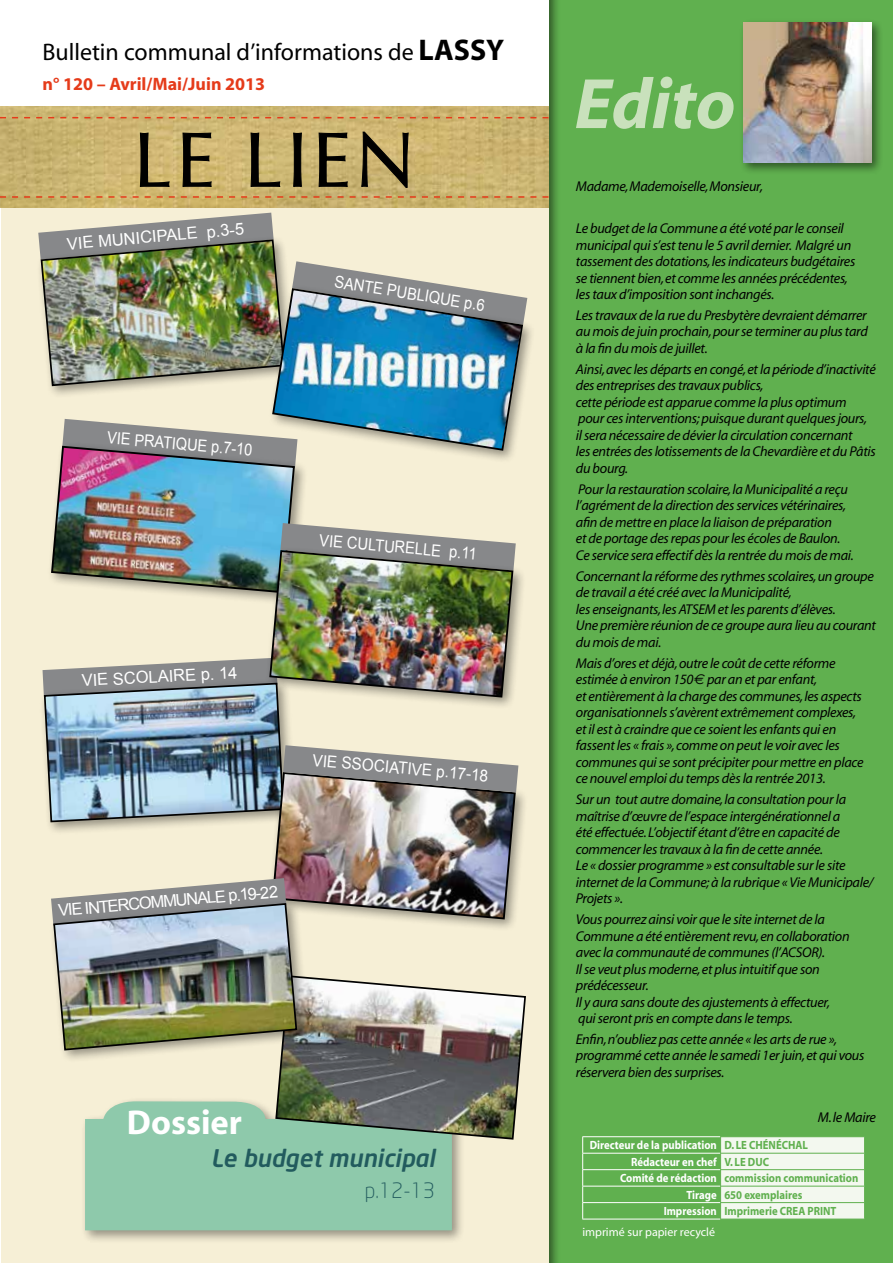
<style>
.page{position:relative;width:893px;height:1263px;background:#fff}
.page>*{position:absolute;margin:0;border:0;box-sizing:border-box;transform-origin:0 0}
.t1{font:77.55px "Optima";letter-spacing:.05em;color:#000}
.t2{font:italic 700 72px "Myriad";color:#c9e1bc}
.t3{font:700 34.65px "Myriad";color:#fff}
.t4{font:24px "Myriad";color:#000}
.t5{font:italic 500 24px "Neo Sans";color:#225b5e}
.t6{font:300 21px "Neo Sans";color:#225b5e}
.t7{font:700 18px "Myriad";color:#e53b1a}
.t8{font:16.5px "Arial";color:#fff}
.t9{font:16.5px "Arial";color:#fff;scale:.89 1}
.t10{font:16.5px "Arial";color:#fff;scale:.93 1}
.t11{font:16.5px "Arial";color:#fff;scale:.88 1}
.t12{font:italic 14.25px/16.5px "Myriad";letter-spacing:-.02em;color:#000}
.t13{font:700 12px "Myriad";color:#60b04f;scale:.9 1}
.t14{font:700 12px "Myriad";color:#fff;scale:.9 1}
.t15{font:12px "Myriad";color:#fff}
.s1{font-weight:700;font-size:30px}
.s2{font-family:"Euro Sans"}
.s3{color:#60b04f}
.s4{color:#fff}
</style>
<div class="page">
<div style="left:484px;top:0;width:409px;height:1263px;background:#60b04f"></div>
<div style="left:0;top:0;width:561px;height:1263px;background:#000;opacity:.5"></div>
<div style="left:0;top:0;width:549px;height:1263px;background:#fff"></div>
<div style="left:1px;top:198px;width:548px;height:1065px;background:#f6efd6"></div>
<img style="left:0;top:106px;width:549px;height:102px">
<svg style="left:139px;top:132px;width:32px;height:55px;background:#bca568"></svg>
<svg style="left:182px;top:132px;width:31px;height:55px;background:#b19c62"></svg>
<svg style="left:250px;top:132px;width:31px;height:55px;background:#b8a568"></svg>
<svg style="left:293px;top:132px;width:9px;height:56px"></svg>
<svg style="left:318px;top:132px;width:31px;height:55px;background:#ac9963"></svg>
<svg style="left:360px;top:131px;width:49px;height:57px;background:#b49f65"></svg>
<svg style="left:0;top:117px;width:549px;height:1px"></svg>
<svg style="left:0;top:196px;width:549px;height:2px"></svg>
<hr style="left:582px;top:1136px;width:138px;height:1px;background:#fff">
<hr style="left:582px;top:1219px;width:138px;height:1px;background:#fff">
<svg style="left:582px;top:1137px;width:283px;height:82px"></svg>
<div style="left:739px;top:19px;width:145px;height:156px;background:#000;opacity:.5"></div>
<img style="left:743px;top:23px;width:129px;height:140px">
<div style="left:80px;top:1097px;width:385px;height:147px;background:#000;opacity:.4"></div>
<div style="left:85px;top:1140px;width:367px;height:90px;background:#8ec9ab"></div>
<div style="left:268px;top:284px;width:268px;height:179px;background:#000;opacity:.4"></div>
<img style="left:38px;top:213px;width:489px;height:927px">
<h3 class="t4" style="left:43px;top:40px;width:463px">Bulletin communal d’informations de <span class="s1">LASSY</span></h3>
<p class="t7" style="left:43px;top:75px;width:224px">n° 120 – Avril/Mai/Juin 2013</p>
<h1 class="t1" style="left:133px;top:115px;width:283px">LE LIEN</h1>
<p class="t8" style="left:66px;top:233px;width:179px;rotate:-5deg">VIE MUNICIPALE p.3-5</p>
<p class="t9" style="left:336px;top:271px;width:172px;rotate:9deg">SANTE PUBLIQUE p.6</p>
<p class="t11" style="left:108px;top:427px;width:167px;rotate:5deg">VIE PRATIQUE p.7-10</p>
<p class="t9" style="left:320px;top:529px;width:179px;rotate:5deg">VIE CULTURELLE p.11</p>
<p class="t8" style="left:81px;top:670px;width:157px;rotate:-3deg">VIE SCOLAIRE p. 14</p>
<p class="t10" style="left:314px;top:749px;width:191px;rotate:5deg">VIE SSOCIATIVE p.17-18</p>
<p class="t8" style="left:57px;top:900px;width:222px;rotate:-5deg">VIE INTERCOMMUNALE p.19-22</p>
<h3 class="t3" style="left:127px;top:1104px;width:117px">Dossier</h3>
<h3 class="t5" style="left:211px;top:1143px;width:226px">Le budget municipal</h3>
<h3 class="t6" style="left:365px;top:1178px;width:72px">p.12-13</h3>
<h2 class="t2" style="left:575px;top:67px;width:163px">Edito</h2>
<p class="t12" style="left:576px;top:179px;width:189px">Madame, Mademoiselle, Monsieur,</p>
<p class="t12" style="left:576px;top:221px;width:281px">Le budget de la Commune a été voté par le conseil municipal qui s’est tenu le 5 avril dernier. Malgré un tassement des dotations, les indicateurs budgétaires se tiennent bien, et comme les années précédentes, les taux d’imposition sont inchangés.</p>
<p class="t12" style="left:576px;top:307px;width:294px;text-align:justify">Les travaux de la rue du Presbytère devraient démarrer au mois de juin prochain, pour se terminer au plus tard à la fin du mois de juillet.</p>
<p class="t12" style="left:576px;top:361px;width:302px">Ainsi, avec les départs en congé, et la période d’inactivité des entreprises des travaux publics,<br>cette période est apparue comme la plus optimum pour ces interventions; puisque durant quelques jours,<br>il sera nécessaire de dévier la circulation concernant<br>les entrées des lotissements de la Chevardière et du Pâtis du bourg.</p>
<p class="t12" style="left:576px;top:481px;width:279px">Pour la restauration scolaire, la Municipalité a reçu l’agrément de la direction des services vétérinaires, afin de mettre en place la liaison de préparation<br>et de portage des repas pour les écoles de Baulon.<br>Ce service sera effectif dès la rentrée du mois de mai.</p>
<p class="t12" style="left:576px;top:568px;width:302px">Concernant la réforme des rythmes scolaires, un groupe de travail a été créé avec la Municipalité,<br>les enseignants, les ATSEM et les parents d’élèves.<br>Une première réunion de ce groupe aura lieu au courant du mois de mai.</p>
<p class="t12" style="left:576px;top:655px;width:289px">Mais d’ores et déjà, outre le coût de cette réforme estimée à environ 150<span class="s2">€</span> par an et par enfant,<br>et entièrement à la charge des communes, les aspects organisationnels s’avèrent extrêmement complexes, et il est à craindre que ce soient les enfants qui en fassent les « frais », comme on peut le voir avec les communes qui se sont précipiter pour mettre en place ce nouvel emploi du temps dès la rentrée 2013.</p>
<p class="t12" style="left:576px;top:792px;width:299px">Sur un tout autre domaine, la consultation pour la maîtrise d’œuvre de l’espace intergénérationnel a<br>été effectuée. L’objectif étant d’être en capacité de commencer les travaux à la fin de cette année.<br>Le « dossier programme » est consultable sur le site internet de la Commune; à la rubrique «Vie Municipale/ Projets ».</p>
<p class="t12" style="left:576px;top:911px;width:275px">Vous pourrez ainsi voir que le site internet de la Commune a été entièrement revu, en collaboration avec la communauté de communes (l’ACSOR).<br>Il se veut plus moderne, et plus intuitif que son prédécesseur.<br>Il y aura sans doute des ajustements à effectuer, qui seront pris en compte dans le temps.</p>
<p class="t12" style="left:576px;top:1031px;width:290px">Enfin, n’oubliez pas cette année « les arts de rue », programmé cette année le samedi 1er juin, et qui vous réservera bien des surprises.</p>
<p class="t12" style="left:818px;top:1110px;width:60px">M. le Maire</p>
<p class="t14" style="left:590px;top:1139px;width:244px">Directeur de la publication <span class="s3">D. LE CHÉNÉCHAL</span></p>
<p class="t14" style="left:631px;top:1156px;width:155px">Rédacteur en chef <span class="s3">V. LE DUC</span></p>
<p class="t13" style="left:620px;top:1172px;width:266px"><span class="s4">Comité de rédaction</span> commission communication</p>
<p class="t13" style="left:686px;top:1188px;width:130px"><span class="s4">Tirage</span> 650 exemplaires</p>
<p class="t13" style="left:664px;top:1205px;width:194px"><span class="s4">Impression</span> Imprimerie CREA PRINT</p>
<p class="t15" style="left:582px;top:1226px;width:134px">imprimé sur papier recyclé</p>
</div>
